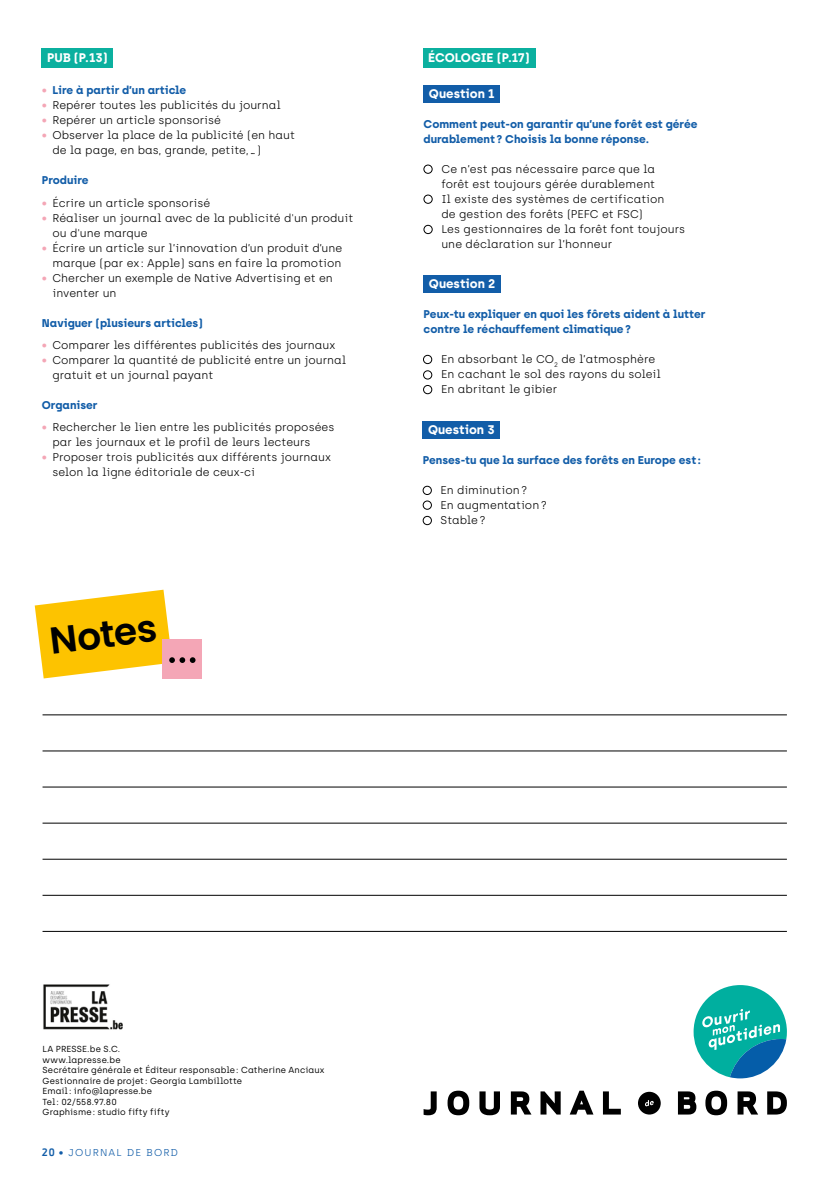
<style>
.page{position:relative;width:833px;height:1188px;background:#fff}
.page>*{position:absolute;margin:0;border:0;box-sizing:border-box;transform-origin:0 0}
.t1{font:600 37.5px "Poppins";color:#000}
.t2{font:700 12.5px "Archia";color:#fff}
.t3{font:300 11.25px/15px "Archia";color:#000}
.t4{font:700 11.25px/15px "Archia";color:#125da8}
.t5{font:300 10px "Archia";letter-spacing:.115em;color:#125da8}
.t6{font:8.75px/10.5px "Archia";letter-spacing:.01em;color:#000}
.s1{color:#f4a6b6}
.s2{font-family:"Apex Sans Bold C";font-weight:400}
</style>
<div class="page">
<div style="left:163px;top:639px;width:39px;height:40px;background:#f4a6b6"></div>
<svg style="left:35px;top:589px;width:160px;height:89px"></svg>
<div style="left:423px;top:48px;width:112px;height:19px;background:#0bb09f"></div>
<div style="left:42px;top:48px;width:71px;height:19px;background:#0bb09f"></div>
<div style="left:423px;top:85px;width:77px;height:18px;background:#125da8"></div>
<div style="left:423px;top:165px;width:9px;height:9px;border:1px solid #000;border-radius:50%"></div>
<div style="left:423px;top:195px;width:9px;height:8px;border:1px solid #000;border-radius:50%"></div>
<div style="left:423px;top:225px;width:9px;height:9px;border:1px solid #000;border-radius:50%"></div>
<div style="left:423px;top:275px;width:77px;height:18px;background:#125da8"></div>
<div style="left:423px;top:355px;width:9px;height:9px;border:1px solid #000;border-radius:50%"></div>
<div style="left:423px;top:370px;width:9px;height:9px;border:1px solid #000;border-radius:50%"></div>
<div style="left:423px;top:385px;width:9px;height:9px;border:1px solid #000;border-radius:50%"></div>
<div style="left:423px;top:421px;width:77px;height:18px;background:#125da8"></div>
<div style="left:423px;top:486px;width:9px;height:8px;border:1px solid #000;border-radius:50%"></div>
<div style="left:423px;top:500px;width:9px;height:9px;border:1px solid #000;border-radius:50%"></div>
<div style="left:423px;top:516px;width:9px;height:9px;border:1px solid #000;border-radius:50%"></div>
<hr style="left:43px;top:714px;width:744px;height:1px;background:#000">
<hr style="left:43px;top:750px;width:744px;height:1px;background:#000">
<hr style="left:43px;top:786px;width:744px;height:1px;background:#000">
<hr style="left:43px;top:822px;width:744px;height:1px;background:#000">
<hr style="left:43px;top:858px;width:744px;height:1px;background:#000">
<hr style="left:43px;top:894px;width:744px;height:1px;background:#000">
<hr style="left:43px;top:930px;width:744px;height:1px;background:#000">
<svg style="left:423px;top:1091px;width:14px;height:23px"></svg>
<svg style="left:447px;top:1090px;width:22px;height:24px"></svg>
<svg style="left:479px;top:1091px;width:21px;height:23px"></svg>
<svg style="left:511px;top:1091px;width:20px;height:23px"></svg>
<svg style="left:540px;top:1091px;width:20px;height:23px"></svg>
<svg style="left:570px;top:1090px;width:23px;height:24px"></svg>
<svg style="left:603px;top:1091px;width:18px;height:23px"></svg>
<div style="left:638px;top:1091px;width:22px;height:23px;background:#000;border-radius:50%"></div>
<svg style="left:678px;top:1091px;width:18px;height:23px"></svg>
<svg style="left:705px;top:1090px;width:22px;height:24px"></svg>
<svg style="left:737px;top:1091px;width:21px;height:23px"></svg>
<svg style="left:767px;top:1091px;width:20px;height:23px"></svg>
<svg style="left:645px;top:1100px;width:8px;height:6px"></svg>
<svg style="left:693px;top:985px;width:94px;height:93px"></svg>
<img style="left:43px;top:984px;width:80px;height:46px">
<p class="t2" style="left:47px;top:50px;width:62px">PUB (P.13)</p>
<p class="t2" style="left:428px;top:50px;width:103px">ÉCOLOGIE (P.17)</p>
<p class="t2" style="left:429px;top:86px;width:67px">Question 1</p>
<p class="t4" style="left:423px;top:116px;width:275px">Comment peut-on garantir qu’une forêt est gérée durablement? Choisis la bonne réponse.</p>
<p class="t3" style="left:441px;top:161px;width:245px">Ce n’est pas nécessaire parce que la forêt est toujours gérée durablement<br>Il existe des systèmes de certification<br>de gestion des forêts (PEFC et FSC)<br>Les gestionnaires de la forêt font toujours une déclaration sur l’honneur</p>
<p class="t2" style="left:429px;top:276px;width:68px">Question 2</p>
<p class="t4" style="left:423px;top:306px;width:283px">Peux-tu expliquer en quoi les fôrets aident à lutter contre le réchauffement climatique?</p>
<p class="t3" style="left:441px;top:351px;width:221px">En absorbant le CO<sub>2</sub> de l’atmosphère<br>En cachant le sol des rayons du soleil<br>En abritant le gibier</p>
<p class="t2" style="left:428px;top:422px;width:68px">Question 3</p>
<p class="t4" style="left:423px;top:452px;width:279px">Penses-tu que la surface des forêts en Europe est :</p>
<p class="t3" style="left:440px;top:482px;width:108px">En diminution?<br>En augmentation?<br>Stable?</p>
<p class="t4" style="left:42px;top:83px;width:146px"><span class="s1">•</span> Lire à partir d’un article</p>
<p class="t3" style="left:42px;top:98px;width:240px"><span class="s1">•</span> Repérer toutes les publicités du journal</p>
<p class="t3" style="left:42px;top:113px;width:181px"><span class="s1">•</span> Repérer un article sponsorisé</p>
<p class="t3" style="left:52px;top:128px;width:244px;text-indent:-11px"><span class="s1">•</span> Observer la place de la publicité (en haut de la page, en bas, grande, petite,…)</p>
<p class="t4" style="left:42px;top:173px;width:48px">Produire</p>
<p class="t3" style="left:42px;top:195px;width:170px"><span class="s1">•</span> Écrire un article sponsorisé</p>
<p class="t3" style="left:52px;top:210px;width:302px;text-indent:-11px"><span class="s1">•</span> Réaliser un journal avec de la publicité d'un produit ou d'une marque</p>
<p class="t3" style="left:42px;top:240px;width:302px;text-align:right"><span class="s1">•</span> Écrire un article sur l’innovation d’un produit d’une marque (par ex: Apple) sans en faire la promotion</p>
<p class="t3" style="left:52px;top:270px;width:282px;text-indent:-11px"><span class="s1">•</span> Chercher un exemple de Native Advertising et en inventer un</p>
<p class="t4" style="left:42px;top:315px;width:163px">Naviguer (plusieurs articles)</p>
<p class="t3" style="left:42px;top:337px;width:295px"><span class="s1">•</span> Comparer les différentes publicités des journaux</p>
<p class="t3" style="left:52px;top:352px;width:295px;text-indent:-11px"><span class="s1">•</span> Comparer la quantité de publicité entre un journal gratuit et un journal payant</p>
<p class="t4" style="left:42px;top:397px;width:57px">Organiser</p>
<p class="t3" style="left:52px;top:419px;width:283px;text-indent:-11px"><span class="s1">•</span> Rechercher le lien entre les publicités proposées par les journaux et le profil de leurs lecteurs</p>
<p class="t3" style="left:52px;top:449px;width:280px;text-indent:-11px"><span class="s1">•</span> Proposer trois publicités aux différents journaux selon la ligne éditoriale de ceux-ci</p>
<h1 class="t1" style="left:47px;top:619px;width:109px;rotate:-7deg">Notes</h1>
<p class="t6" style="left:43px;top:1043px;width:283px">LA PRESSE.be S.C.<br>www.lapresse.be<br>Secrétaire générale et Éditeur responsable: Catherine Anciaux<br>Gestionnaire de projet : Georgia Lambillotte<br>Email: info@lapresse.be<br>Tel: 02/558.97.80<br>Graphisme: studio fifty fifty</p>
<p class="t5" style="left:42px;top:1146px;width:138px"><span class="s2">20</span> • JOURNAL DE BORD</p>
</div>
